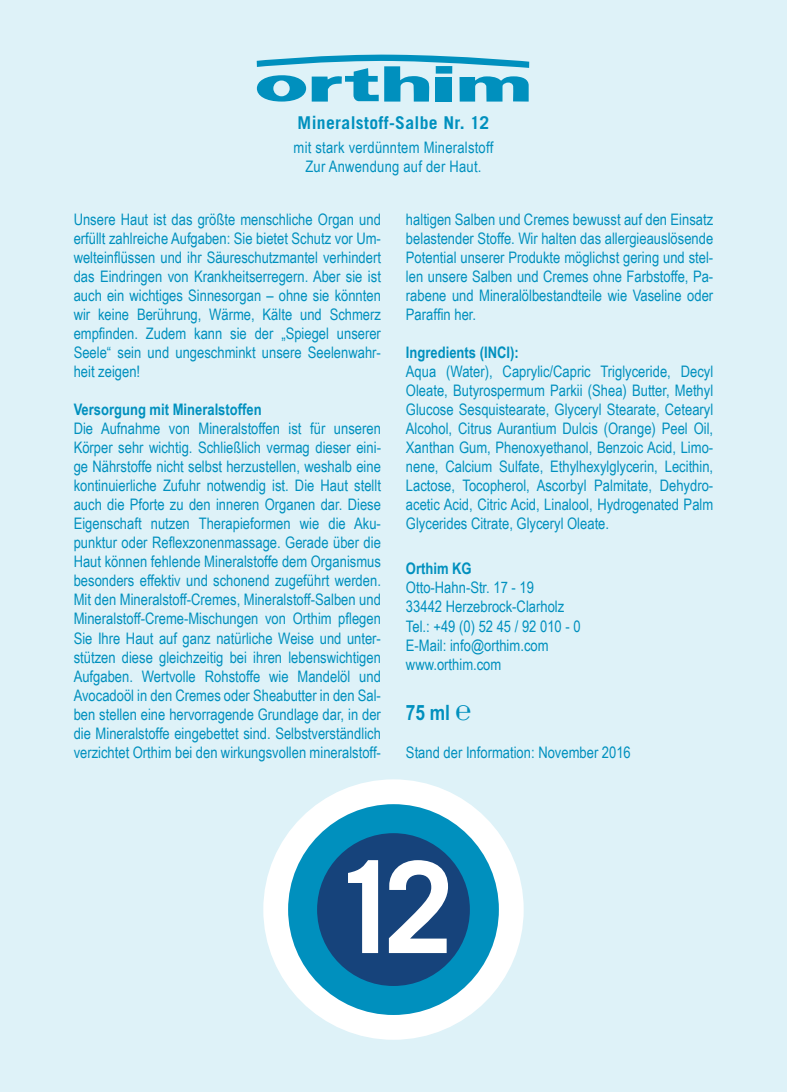
<style>
.page{position:relative;width:787px;height:1092px;background:#fff}
.page>*{position:absolute;margin:0;border:0;box-sizing:border-box;transform-origin:0 0}
.t1{font:700 126.75px "Trade Gothic";color:#fff}
.t2{font:700 21.25px "Arial Narrow";color:#0090be}
.t3{font:700 17.5px "Trade Gothic";letter-spacing:.02em;color:#0090be}
.t4{font:15.75px/19px "Arial Narrow";color:#0090be;text-align:justify}
.t5{font:700 15.75px "Arial Narrow";color:#0090be}
.s1{font-family:"Arial";font-size:27.25px}
</style>
<div class="page">
<div style="left:0;top:0;width:787px;height:1091px;background:#def2f8"></div>
<svg style="left:257px;top:55px;width:272px;height:47px"></svg>
<div style="left:263px;top:779px;width:260px;height:260px;background:#fff;border-radius:50%"></div>
<div style="left:288px;top:804px;width:211px;height:210px;background:#0090be;border-radius:50%"></div>
<div style="left:317px;top:833px;width:153px;height:152px;background:#16437b;border-radius:50%"></div>
<p class="t3" style="left:297px;top:112px;width:193px">Mineralstoff-Salbe Nr. 12</p>
<p class="t4" style="left:293px;top:138px;width:201px;text-align:center">mit stark verdünntem Mineralstoff<br>Zur Anwendung auf der Haut.</p>
<p class="t4" style="left:74px;top:209px;width:309px">Unsere Haut ist das größte menschliche Organ und erfüllt zahlreiche Aufgaben: Sie bietet Schutz vor Um&shy;welteinflüssen und ihr Säureschutzmantel verhindert das Eindringen von Krankheitserregern. Aber sie ist auch ein wichtiges Sinnesorgan – ohne sie könnten wir keine Berührung, Wärme, Kälte und Schmerz empfinden. Zudem kann sie der „Spiegel unserer Seele“ sein und ungeschminkt unsere Seelenwahr&shy;heit zeigen!</p>
<p class="t5" style="left:74px;top:397px;width:189px">Versorgung mit Mineralstoffen</p>
<p class="t4" style="left:74px;top:418px;width:309px">Die Aufnahme von Mineralstoffen ist für unseren Körper sehr wichtig. Schließlich vermag dieser eini&shy;ge Nährstoffe nicht selbst herzustellen, weshalb eine kontinuierliche Zufuhr notwendig ist. Die Haut stellt auch die Pforte zu den inneren Organen dar. Diese Eigenschaft nutzen Therapieformen wie die Aku&shy;punktur oder Reflexzonenmassage. Gerade über die Haut können fehlende Mineralstoffe dem Organismus besonders effektiv und schonend zugeführt werden.<br>Mit den Mineralstoff-Cremes, Mineralstoff-Salben und Mineralstoff-Creme-Mischungen von Orthim pflegen Sie Ihre Haut auf ganz natürliche Weise und unter&shy;stützen diese gleichzeitig bei ihren lebenswichtigen Aufgaben. Wertvolle Rohstoffe wie Mandelöl und Avocadoöl in den Cremes oder Sheabutter in den Sal&shy;ben stellen eine hervorragende Grundlage dar, in der die Mineralstoffe eingebettet sind. Selbstverständlich verzichtet Orthim bei den wirkungsvollen mineralstoff-</p>
<p class="t4" style="left:406px;top:209px;width:309px">haltigen Salben und Cremes bewusst auf den Einsatz belastender Stoffe. Wir halten das allergieauslösende Potential unserer Produkte möglichst gering und stel&shy;len unsere Salben und Cremes ohne Farbstoffe, Pa&shy;rabene und Mineralölbestandteile wie Vaseline oder Paraffin her.</p>
<p class="t5" style="left:406px;top:340px;width:114px">Ingredients (INCI):</p>
<p class="t4" style="left:406px;top:361px;width:309px">Aqua (Water), Caprylic/Capric Triglyceride, Decyl Oleate, Butyrospermum Parkii (Shea) Butter, Methyl Glucose Sesquistearate, Glyceryl Stearate, Cetearyl Alcohol, Citrus Aurantium Dulcis (Orange) Peel Oil, Xanthan Gum, Phenoxyethanol, Benzoic Acid, Limo&shy;nene, Calcium Sulfate, Ethylhexylglycerin, Lecithin, Lactose, Tocopherol, Ascorbyl Palmitate, Dehydro&shy;acetic Acid, Citric Acid, Linalool, Hydrogenated Palm Glycerides Citrate, Glyceryl Oleate.</p>
<p class="t5" style="left:406px;top:557px;width:67px">Orthim KG</p>
<p class="t4" style="left:406px;top:577px;width:176px;text-align:left">Otto-Hahn-Str. 17 - 19<br>33442 Herzebrock-Clarholz<br>Tel.: +49 (0) 52 45 / 92 010 - 0<br>E-Mail: info@orthim.com www.orthim.com</p>
<h2 class="t2" style="left:406px;top:699px;width:67px">75 ml <span class="s1">℮</span></h2>
<p class="t4" style="left:406px;top:741px;width:226px">Stand der Information: November 2016</p>
<h1 class="t1" style="left:332px;top:829px;width:124px">12</h1>
</div>
